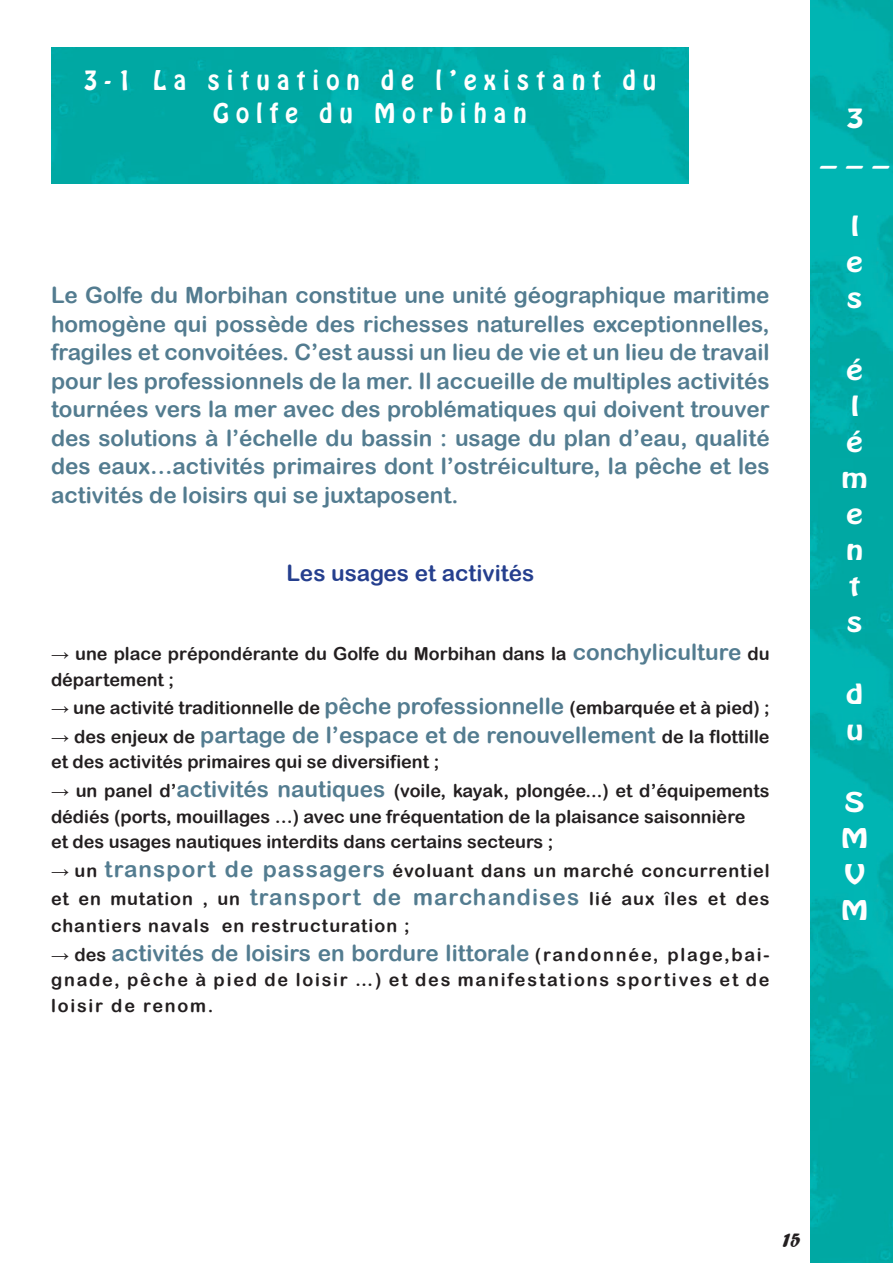
<style>
.page{position:relative;width:893px;height:1263px;background:#fff}
.page>*{position:absolute;margin:0;border:0;box-sizing:border-box;transform-origin:0 0}
.t1{font:24px/33px "Hobo Std";letter-spacing:.3em;color:#fff;text-align:center}
.t2{font:24px/36px "Hobo Std";letter-spacing:.3em;color:#fff;scale:1.3 1}
.t3{font:800 24px/31.5px "Franklin Gothic";color:#fff;scale:1.3 1}
.t4{font:22.5px/28.5px "Arial Rounded MT Bold";color:#537c90;text-align:justify}
.t5{font:22.5px "Arial Rounded MT Bold";color:#253f8e}
.t6{font:21px "Forte";color:#231f20}
.t7{font:18px/25.5px "Arial Rounded MT Bold";color:#231f20}
.t8{font:18px/25.5px "Arial Rounded MT Bold";letter-spacing:.1em;color:#231f20}
.s1{font-family:"Arial"}
.s2{font-size:22.5px;color:#537c90}
.s3{font-family:"Arial";font-size:18px;color:#231f20}
.s4{font-size:18px;color:#231f20}
</style>
<div class="page">
<img style="left:810px;top:0;width:83px;height:1263px">
<img style="left:51px;top:48px;width:638px;height:136px">
<p class="t1" style="left:84px;top:64px;width:574px">3-1 La situation de l’existant du<br>Golfe du Morbihan</p>
<p class="t4" style="left:51px;top:281px;width:720px">Le Golfe du Morbihan constitue une unité géographique maritime homogène qui possède des richesses naturelles exceptionnelles, fragiles et convoitées. C’est aussi un lieu de vie et un lieu de travail pour les professionnels de la mer. Il accueille de multiples activités tournées vers la mer avec des problématiques qui doivent trouver des solutions à l’échelle du bassin : usage du plan d’eau, qualité des eaux…activités primaires dont l’ostréiculture, la pêche et les activités de loisirs qui se juxtaposent.</p>
<p class="t5" style="left:286px;top:560px;width:249px">Les usages et activités</p>
<p class="t7" style="left:51px;top:641px;width:720px"><span class="s1">→</span> une place prépondérante du Golfe du Morbihan dans la <span class="s2">conchyliculture</span> du département ;</p>
<p class="t7" style="left:51px;top:695px;width:720px"><span class="s1">→</span> une activité traditionnelle de <span class="s2">pêche professionnelle</span> (embarquée et à pied) ;</p>
<p class="t4" style="left:51px;top:720px;width:720px"><span class="s3">→</span> <span class="s4">des enjeux de</span> partage de l’espace et de renouvellement <span class="s4">de la flottille</span></p>
<p class="t7" style="left:51px;top:749px;width:390px">et des activités primaires qui se diversifient ;</p>
<p class="t7" style="left:51px;top:778px;width:720px"><span class="s1">→</span> un panel d’<span class="s2">activités nautiques</span> (voile, kayak, plongée...) et d’équipements dédiés (ports, mouillages …) avec une fréquentation de la plaisance saisonnière<br>et des usages nautiques interdits dans certains secteurs ;</p>
<p class="t7" style="left:51px;top:856px;width:720px;line-height:27.8px;text-align:justify"><span class="s1">→</span> un <span class="s2">transport de passagers</span> évoluant dans un marché concurrentiel et en mutation , un <span class="s2">transport de marchandises</span> lié aux îles et des chantiers navals en restructuration ;</p>
<p class="t4" style="left:51px;top:938px;width:720px"><span class="s3">→</span> <span class="s4">des</span> activités de loisirs en bordure littorale <span class="s4">(randonnée, plage,bai-</span></p>
<p class="t8" style="left:51px;top:967px;width:720px">gnade, pêche à pied de loisir …) et des manifestations sportives et de loisir de renom.</p>
<p class="t2" style="left:821px;top:100px;width:54px;text-align:center">3 ___</p>
<p class="t2" style="left:846px;top:208px;width:14px">l e s</p>
<p class="t3" style="left:842px;top:262px;width:22px">M<br>V</p>
<p class="t2" style="left:841px;top:352px;width:22px;text-align:center">é l é m e n t s</p>
<p class="t3" style="left:845px;top:388px;width:16px;text-align:justify">2<br>0<br>0</p>
<p class="t3" style="left:845px;top:546px;width:16px">e t</p>
<p class="t2" style="left:846px;top:676px;width:15px">d u</p>
<p class="t3" style="left:845px;top:672px;width:16px">o u</p>
<p class="t3" style="left:845px;top:766px;width:16px;text-align:justify">q u o i</p>
<p class="t2" style="left:841px;top:784px;width:22px">S<br>M<br>V<br>M</p>
<p class="t6" style="left:782px;top:1228px;width:20px">15</p>
</div>
